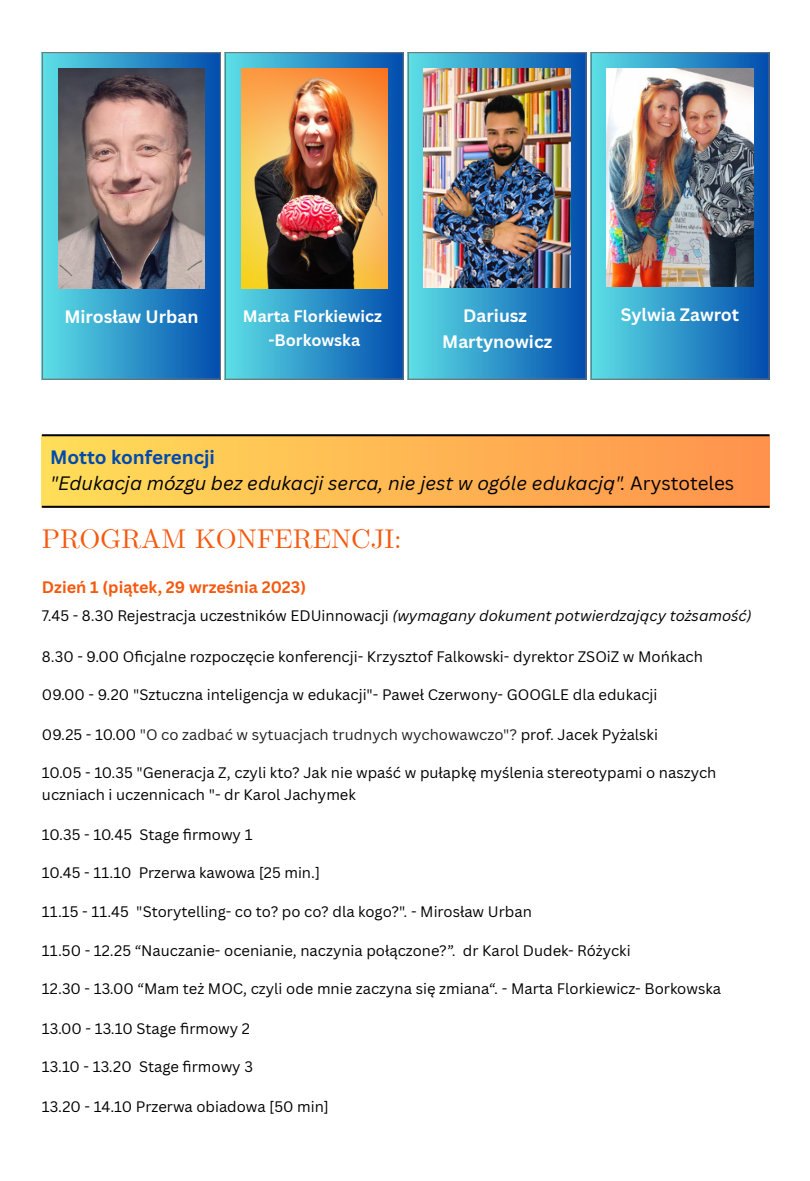
<style>
.page{position:relative;width:810px;height:1181px;background:#fff}
.page>*{position:absolute;margin:0;border:0;box-sizing:border-box;transform-origin:0 0}
.t1{font:27px "CMU Serif";color:#f5590f}
.t2{font:italic 18.9px/26.2px "Canva Sans";color:#000}
.t3{font:700 17.55px/26.2px "Canva Sans";color:#fff;text-align:center}
.t4{font:700 16.2px "Canva Sans";color:#f5590f}
.t5{font:700 16.2px/24.3px "Canva Sans";color:#fff;text-align:center}
.t6{font:14.85px/22.2px "Canva Sans";color:#000}
.t7{font:14.85px "Canva Sans";color:#1f1f1f}
.s1{font-weight:700;font-style:normal;color:#004aad}
.s2{font-style:normal}
.s3{font-style:italic}
.s4{color:#000}
</style>
<div class="page">
<div style="left:42px;top:52px;width:179px;height:327px;background:linear-gradient(to right,#5de0e6,#014bad)"></div>
<div style="left:225px;top:52px;width:179px;height:327px;background:linear-gradient(to right,#5de0e6,#014bad)"></div>
<div style="left:408px;top:52px;width:179px;height:327px;background:linear-gradient(to right,#5bdfe6,#054ead)"></div>
<div style="left:591px;top:52px;width:178px;height:327px;background:linear-gradient(to right,#5cdfe7,#054ead)"></div>
<img style="left:58px;top:68px;width:147px;height:221px">
<img style="left:241px;top:68px;width:147px;height:221px">
<img style="left:424px;top:68px;width:146px;height:220px">
<img style="left:607px;top:68px;width:146px;height:219px">
<hr style="left:42px;top:53px;width:1px;height:325px;background:#767676">
<hr style="left:220px;top:53px;width:1px;height:325px;background:#767676">
<hr style="left:42px;top:52px;width:179px;height:1px;background:#767676">
<hr style="left:42px;top:378px;width:179px;height:1px;background:#767676">
<hr style="left:225px;top:53px;width:1px;height:325px;background:#767676">
<hr style="left:403px;top:53px;width:1px;height:325px;background:#767676">
<hr style="left:225px;top:52px;width:179px;height:1px;background:#767676">
<hr style="left:225px;top:378px;width:179px;height:1px;background:#767676">
<hr style="left:408px;top:53px;width:1px;height:325px;background:#767676">
<hr style="left:586px;top:53px;width:1px;height:325px;background:#767676">
<hr style="left:408px;top:52px;width:179px;height:1px;background:#767676">
<hr style="left:408px;top:378px;width:179px;height:1px;background:#767676">
<hr style="left:591px;top:53px;width:1px;height:325px;background:#767676">
<hr style="left:768px;top:53px;width:1px;height:325px;background:#767676">
<hr style="left:591px;top:52px;width:178px;height:1px;background:#767676">
<hr style="left:591px;top:378px;width:178px;height:1px;background:#767676">
<div style="left:42px;top:435px;width:728px;height:72px;background:linear-gradient(to right,#fedd58,#fe914d)"></div>
<hr style="left:42px;top:434px;width:727px;height:2px;background:#000">
<hr style="left:42px;top:506px;width:727px;height:2px;background:#000">
<p class="t3" style="left:64px;top:303px;width:136px">Mirosław Urban</p>
<p class="t5" style="left:243px;top:303px;width:141px">Marta Florkiewicz -Borkowska</p>
<p class="t3" style="left:442px;top:302px;width:111px">Dariusz<br>Martynowicz</p>
<p class="t3" style="left:621px;top:301px;width:120px">Sylwia Zawrot</p>
<p class="t2" style="left:50px;top:443px;width:686px"><span class="s1">Motto konferencji<br></span>"Edukacja mózgu bez edukacji serca, nie jest w ogóle edukacją". <span class="s2">Arystoteles</span></p>
<p class="t1" style="left:42px;top:523px;width:361px">PROGRAM KONFERENCJI:</p>
<p class="t4" style="left:42px;top:575px;width:266px">Dzień 1 (piątek, 29 września 2023)</p>
<p class="t6" style="left:42px;top:604px;width:711px">7.45 - 8.30 Rejestracja uczestników EDUinnowacji <span class="s3">(wymagany dokument potwierdzający tożsamość)</span></p>
<p class="t6" style="left:42px;top:645px;width:662px">8.30 - 9.00 Ofi cjalne rozpoczęcie konferencji- Krzysztof Falkowski- dyrektor ZSOiZ w Mońkach</p>
<p class="t6" style="left:42px;top:683px;width:617px">09.00 - 9.20 "Sztuczna inteligencja w edukacji"- Paweł Czerwony- GOOGLE dla edukacji</p>
<p class="t7" style="left:42px;top:723px;width:618px"><span class="s4">09.25 - 10.00</span> "O co zadbać w sytuacjach trudnych wychowawczo"? <span class="s4">prof. Jacek Pyżalski</span></p>
<p class="t6" style="left:42px;top:761px;width:676px">10.05 - 10.35 "Generacja Z, czyli kto? Jak nie wpaść w pułapkę myślenia stereotypami o naszych uczniach i uczennicach "- dr Karol Jachymek</p>
<p class="t6" style="left:42px;top:822px;width:212px">10.35 - 10.45 Stage fi rmowy 1</p>
<p class="t6" style="left:42px;top:861px;width:280px">10.45 - 11.10 Przerwa kawowa [25 min.]</p>
<p class="t6" style="left:42px;top:900px;width:491px">11.15 - 11.45 "Storytelling- co to? po co? dla kogo?". - Mirosław Urban</p>
<p class="t6" style="left:42px;top:939px;width:590px">11.50 - 12.25 “Nauczanie- ocenianie, naczynia połączone?”. dr Karol Dudek- Różycki</p>
<p class="t6" style="left:42px;top:977px;width:681px">12.30 - 13.00 “Mam też MOC, czyli ode mnie zaczyna się zmiana“. - Marta Florkiewicz- Borkowska</p>
<p class="t6" style="left:42px;top:1016px;width:209px">13.00 - 13.10 Stage fi rmowy 2</p>
<p class="t6" style="left:42px;top:1055px;width:212px">13.10 - 13.20 Stage fi rmowy 3</p>
<p class="t6" style="left:42px;top:1094px;width:288px">13.20 - 14.10 Przerwa obiadowa [50 min]</p>
</div>
